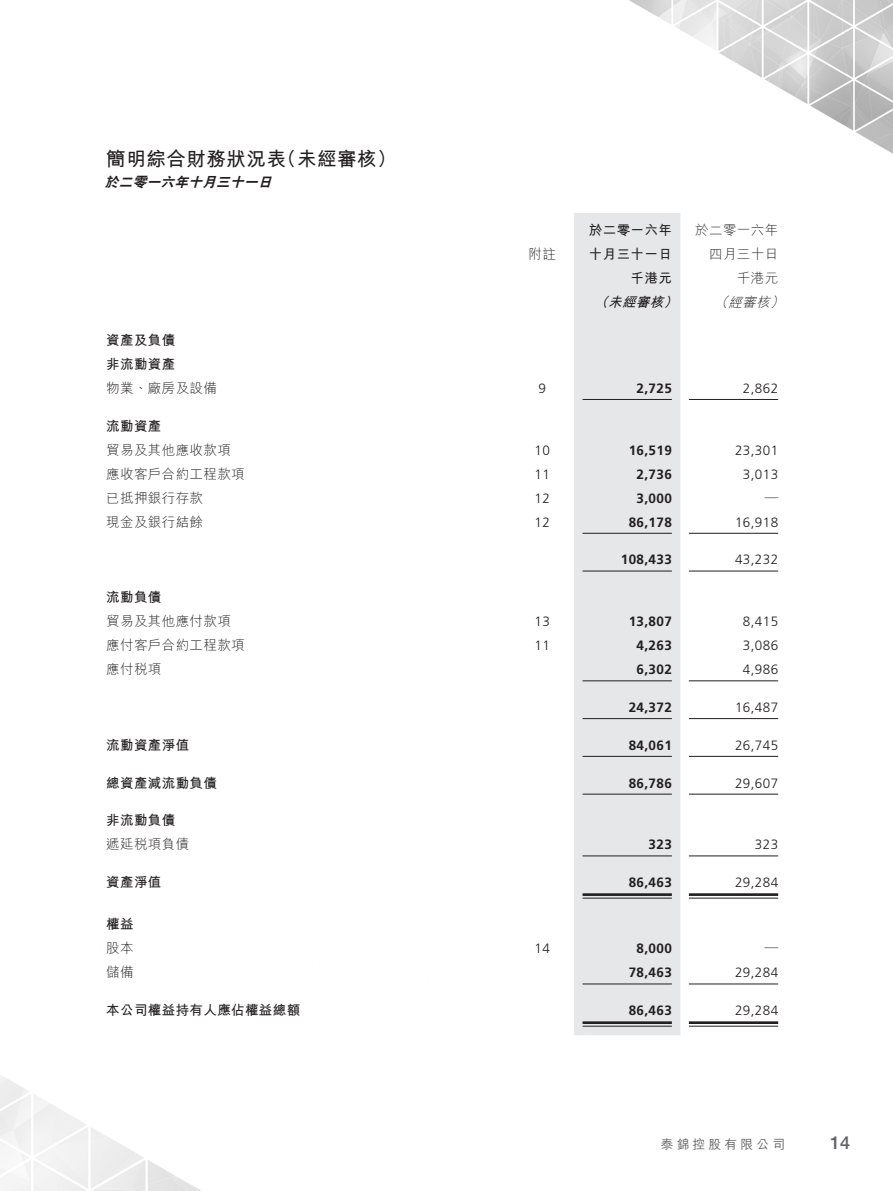
<style>
.page{position:relative;width:893px;height:1191px;background:#fff}
.page>*{position:absolute;margin:0;border:0;box-sizing:border-box;transform-origin:0 0}
.主標題{font:700 19.5px "M Hei HK";letter-spacing:.03em;color:#231f20}
.t1{font:500 18px "Helvetica Neue LT Std";color:#636366}
._1__內文{font:300 13.5px "Frutiger LT Std";letter-spacing:.03em;color:#231f20}
._1__內文-2{font:700 13.5px "Frutiger LT Std";letter-spacing:.03em;color:#231f20}
._1__內文-3{font:300 13.5px "M Hei HK";letter-spacing:.03em;color:#231f20}
._1__內文-4{font:700 13.5px "M Hei HK";letter-spacing:.03em;color:#231f20}
.日期{font:italic 800 13.5px "C Hei 2 HK";color:#231f20}
._1__內文-5{font:italic 700 13.5px "M Hei HK";color:#231f20}
._1__內文-6{font:italic 300 13.5px "M Hei HK";color:#231f20}
.t2{font:500 12.75px "M Hei HK";letter-spacing:.25em;color:#636366}
</style>
<div class="page">
<img style="left:0;top:0;width:893px;height:1191px">
<div style="left:574px;top:213px;width:106px;height:822px;background:#e6e7e9"></div>
<hr style="left:583px;top:399px;width:89px;height:1px;background:#231f20">
<hr style="left:689px;top:399px;width:89px;height:1px;background:#231f20">
<hr style="left:583px;top:533px;width:89px;height:1px;background:#231f20">
<hr style="left:689px;top:533px;width:89px;height:1px;background:#231f20">
<hr style="left:583px;top:570px;width:89px;height:1px;background:#231f20">
<hr style="left:689px;top:570px;width:89px;height:1px;background:#231f20">
<hr style="left:583px;top:680px;width:89px;height:1px;background:#231f20">
<hr style="left:689px;top:680px;width:89px;height:1px;background:#231f20">
<hr style="left:583px;top:718px;width:89px;height:1px;background:#231f20">
<hr style="left:689px;top:718px;width:89px;height:1px;background:#231f20">
<hr style="left:583px;top:756px;width:89px;height:1px;background:#231f20">
<hr style="left:689px;top:756px;width:89px;height:1px;background:#231f20">
<hr style="left:583px;top:793px;width:89px;height:1px;background:#231f20">
<hr style="left:689px;top:793px;width:89px;height:1px;background:#231f20">
<hr style="left:583px;top:855px;width:89px;height:1px;background:#231f20">
<hr style="left:689px;top:855px;width:89px;height:1px;background:#231f20">
<hr style="left:583px;top:893px;width:89px;height:3px;background:#231f20">
<hr style="left:583px;top:897px;width:89px;height:1px;background:#231f20">
<hr style="left:689px;top:893px;width:89px;height:3px;background:#231f20">
<hr style="left:689px;top:897px;width:89px;height:1px;background:#231f20">
<hr style="left:583px;top:983px;width:89px;height:1px;background:#231f20">
<hr style="left:689px;top:983px;width:89px;height:1px;background:#231f20">
<hr style="left:583px;top:1021px;width:89px;height:3px;background:#231f20">
<hr style="left:583px;top:1025px;width:89px;height:1px;background:#231f20">
<hr style="left:689px;top:1021px;width:89px;height:3px;background:#231f20">
<hr style="left:689px;top:1025px;width:89px;height:1px;background:#231f20">
<p class="主標題" style="left:106px;top:145px;width:181px">簡明綜合財務狀況表</p>
<p class="日期" style="left:105px;top:175px;width:172px">於二零一六年十月三十一日</p>
<p class="主標題" style="left:277px;top:145px;width:121px">（未經審核(</p>
<p class="_1__內文-3" style="left:528px;top:247px;width:29px">附註</p>
<p class="_1__內文-4" style="left:589px;top:220px;width:84px">於二零一六年</p>
<p class="_1__內文-4" style="left:589px;top:244px;width:84px">十月三十一日</p>
<p class="_1__內文-4" style="left:631px;top:268px;width:43px">千港元</p>
<p class="_1__內文-3" style="left:695px;top:223px;width:84px">於二零一六年</p>
<p class="_1__內文-3" style="left:709px;top:247px;width:71px">四月三十日</p>
<p class="_1__內文-3" style="left:737px;top:271px;width:43px">千港元</p>
<p class="_1__內文-5" style="left:664px;top:292px;width:20px">）</p>
<p class="_1__內文-6" style="left:714px;top:295px;width:19px">（</p>
<p class="_1__內文-6" style="left:770px;top:295px;width:19px">(</p>
<p class="_1__內文-6" style="left:728px;top:295px;width:46px">經審核</p>
<p class="_1__內文-5" style="left:608px;top:292px;width:61px">未經審核</p>
<p class="_1__內文-5" style="left:594px;top:292px;width:20px">（</p>
<p class="_1__內文-4" style="left:106px;top:330px;width:71px">資產及負債</p>
<p class="_1__內文-4" style="left:106px;top:354px;width:71px">非流動資產</p>
<p class="_1__內文-3" style="left:106px;top:381px;width:112px">物業、廠房及設備</p>
<p class="_1__內文-4" style="left:106px;top:416px;width:57px">流動資產</p>
<p class="_1__內文" style="left:538px;top:380px;width:9px">9</p>
<p class="_1__內文-2" style="left:637px;top:380px;width:37px">2,725</p>
<p class="_1__內文" style="left:743px;top:380px;width:37px">2,862</p>
<p class="_1__內文-3" style="left:106px;top:443px;width:126px">貿易及其他應收款項</p>
<p class="_1__內文" style="left:534px;top:442px;width:17px">10</p>
<p class="_1__內文-2" style="left:629px;top:442px;width:45px">16,519</p>
<p class="_1__內文" style="left:735px;top:442px;width:45px">23,301</p>
<p class="_1__內文-3" style="left:106px;top:467px;width:140px">應收客戶合約工程款項</p>
<p class="_1__內文" style="left:534px;top:466px;width:17px">11</p>
<p class="_1__內文-2" style="left:637px;top:466px;width:37px">2,736</p>
<p class="_1__內文" style="left:743px;top:466px;width:37px">3,013</p>
<p class="_1__內文-3" style="left:106px;top:491px;width:98px">已抵押銀行存款</p>
<p class="_1__內文" style="left:534px;top:490px;width:17px">12</p>
<p class="_1__內文-2" style="left:637px;top:490px;width:37px">3,000</p>
<p class="_1__內文-3" style="left:765px;top:491px;width:15px">—</p>
<p class="_1__內文-3" style="left:106px;top:515px;width:98px">現金及銀行結餘</p>
<p class="_1__內文" style="left:534px;top:514px;width:17px">12</p>
<p class="_1__內文-2" style="left:629px;top:514px;width:45px">86,178</p>
<p class="_1__內文" style="left:735px;top:514px;width:45px">16,918</p>
<p class="_1__內文-2" style="left:621px;top:552px;width:53px">108,433</p>
<p class="_1__內文" style="left:735px;top:552px;width:45px">43,232</p>
<p class="_1__內文-4" style="left:106px;top:587px;width:57px">流動負債</p>
<p class="_1__內文-3" style="left:106px;top:614px;width:126px">貿易及其他應付款項</p>
<p class="_1__內文" style="left:534px;top:614px;width:17px">13</p>
<p class="_1__內文-2" style="left:629px;top:613px;width:45px">13,807</p>
<p class="_1__內文" style="left:743px;top:614px;width:37px">8,415</p>
<p class="_1__內文-3" style="left:106px;top:638px;width:140px">應付客戶合約工程款項</p>
<p class="_1__內文" style="left:534px;top:638px;width:17px">11</p>
<p class="_1__內文-2" style="left:637px;top:637px;width:37px">4,263</p>
<p class="_1__內文" style="left:743px;top:638px;width:37px">3,086</p>
<p class="_1__內文-3" style="left:106px;top:662px;width:57px">應付稅項</p>
<p class="_1__內文-2" style="left:637px;top:661px;width:37px">6,302</p>
<p class="_1__內文" style="left:743px;top:662px;width:37px">4,986</p>
<p class="_1__內文-2" style="left:629px;top:699px;width:45px">24,372</p>
<p class="_1__內文" style="left:735px;top:699px;width:45px">16,487</p>
<p class="_1__內文-4" style="left:106px;top:735px;width:84px">流動資產淨值</p>
<p class="_1__內文-2" style="left:629px;top:737px;width:45px">84,061</p>
<p class="_1__內文" style="left:735px;top:737px;width:45px">26,745</p>
<p class="_1__內文-4" style="left:106px;top:772px;width:112px">總資產減流動負債</p>
<p class="_1__內文-4" style="left:106px;top:810px;width:71px">非流動負債</p>
<p class="_1__內文-2" style="left:629px;top:775px;width:45px">86,786</p>
<p class="_1__內文" style="left:735px;top:775px;width:45px">29,607</p>
<p class="_1__內文-3" style="left:106px;top:837px;width:84px">遞延稅項負債</p>
<p class="_1__內文-2" style="left:649px;top:836px;width:25px">323</p>
<p class="_1__內文" style="left:755px;top:837px;width:25px">323</p>
<p class="_1__內文-4" style="left:106px;top:872px;width:57px">資產淨值</p>
<p class="_1__內文-4" style="left:106px;top:914px;width:29px">權益</p>
<p class="_1__內文-2" style="left:629px;top:874px;width:45px">86,463</p>
<p class="_1__內文" style="left:735px;top:874px;width:45px">29,284</p>
<p class="_1__內文-3" style="left:106px;top:941px;width:29px">股本</p>
<p class="_1__內文" style="left:534px;top:941px;width:17px">14</p>
<p class="_1__內文-2" style="left:637px;top:940px;width:37px">8,000</p>
<p class="_1__內文-3" style="left:765px;top:941px;width:15px">—</p>
<p class="_1__內文-3" style="left:106px;top:965px;width:29px">儲備</p>
<p class="_1__內文-2" style="left:629px;top:964px;width:45px">78,463</p>
<p class="_1__內文" style="left:735px;top:965px;width:45px">29,284</p>
<p class="_1__內文-4" style="left:106px;top:1000px;width:195px">本公司權益持有人應佔權益總額</p>
<p class="_1__內文-2" style="left:629px;top:1002px;width:45px">86,463</p>
<p class="_1__內文" style="left:735px;top:1002px;width:45px">29,284</p>
<p class="t2" style="left:661px;top:1134px;width:126px">泰錦控股有限公司</p>
<h2 class="t1" style="left:830px;top:1131px;width:22px">14</h2>
</div>
